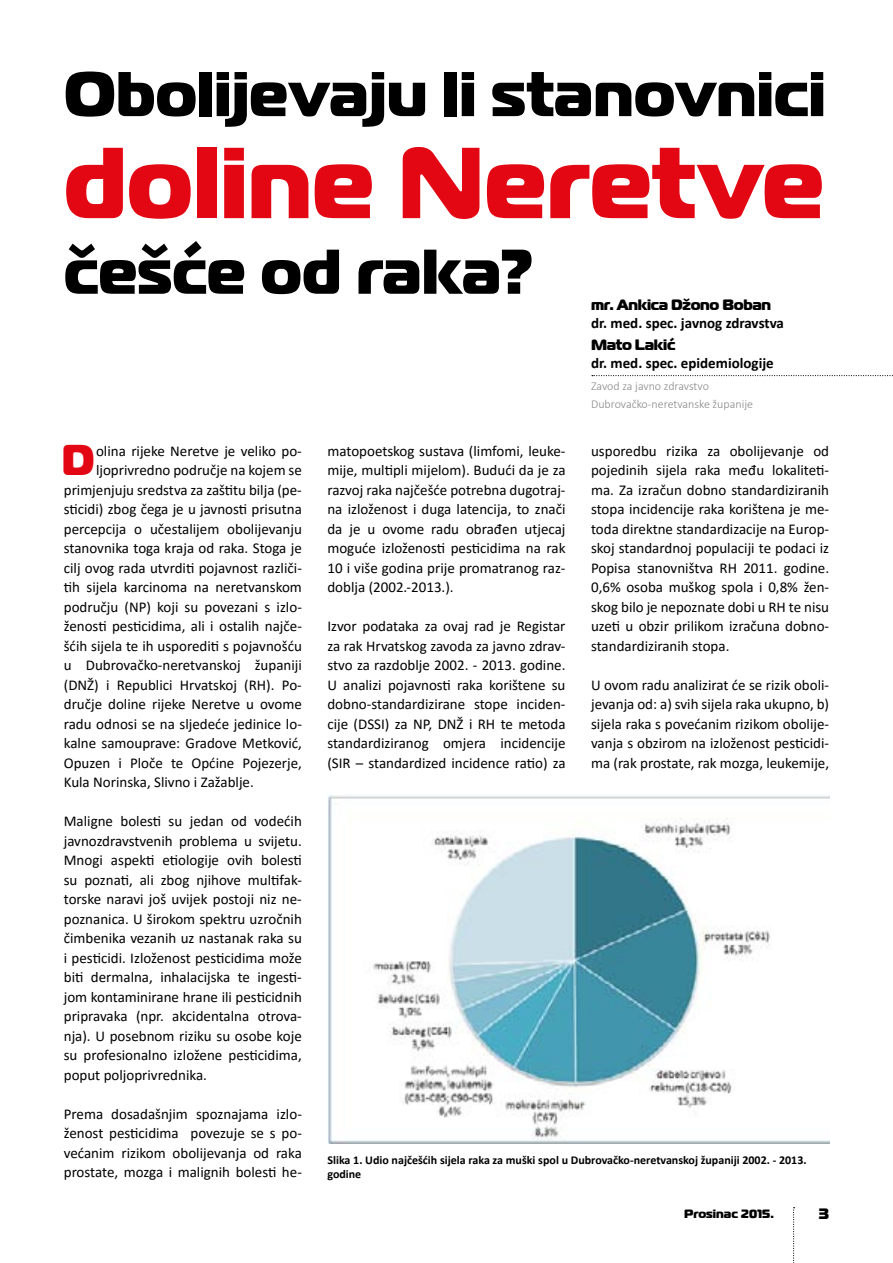
<style>
.page{position:relative;width:893px;height:1263px;background:#fff}
.page>*{position:absolute;margin:0;border:0;box-sizing:border-box;transform-origin:0 0}
.t1{font:800 100.5px "Magistral";color:#e30613}
.t2{font:800 63px "Magistral";color:#000}
.t3{font:800 42.9px "Magistral";color:#e30613}
.t4{font:15px/19.5px "Calibri";color:#000;text-align:justify}
.t5{font:700 15px "Calibri";color:#000}
.t6{font:800 15px "Magistral";letter-spacing:-.02em;color:#000}
.t7{font:700 12px/14.4px "Calibri";color:#000}
.t8{font:300 12px/18px "Calibri";color:#878787}
.t9{font:800 12px "Magistral";color:#000}
</style>
<div class="page">
<svg style="left:592px;top:375px;width:301px;height:1px"></svg>
<img style="left:327px;top:794px;width:502px;height:350px">
<svg style="left:793px;top:1207px;width:2px;height:56px"></svg>
<h2 class="t2" style="left:64px;top:53px;width:763px">Obolijevaju li stanovnici</h2>
<h1 class="t1" style="left:64px;top:117px;width:762px">doline Neretve</h1>
<h2 class="t2" style="left:64px;top:230px;width:471px">češće od raka?</h2>
<h3 class="t3" style="left:62px;top:432px;width:35px">D</h3>
<p class="t4" style="left:96px;top:441px;width:207px">olina rijeke Neretve je veliko po-</p>
<p class="t4" style="left:96px;top:460px;width:207px">ljoprivredno područje na kojem se</p>
<p class="t4" style="left:64px;top:480px;width:240px">primjenjuju sredstva za zaštitu bilja (pe-</p>
<p class="t4" style="left:64px;top:499px;width:240px">sticidi) zbog čega je u javnosti prisutna</p>
<p class="t4" style="left:64px;top:519px;width:240px">percepcija o učestalijem obolijevanju</p>
<p class="t4" style="left:64px;top:538px;width:240px">stanovnika toga kraja od raka. Stoga je</p>
<p class="t4" style="left:64px;top:558px;width:240px">cilj ovog rada utvrditi pojavnost različi-</p>
<p class="t4" style="left:64px;top:577px;width:240px">tih sijela karcinoma na neretvanskom</p>
<p class="t4" style="left:64px;top:597px;width:240px">području (NP) koji su povezani s izlo-</p>
<p class="t4" style="left:64px;top:616px;width:240px">ženosti pesticidima, ali i ostalih najče-</p>
<p class="t4" style="left:64px;top:636px;width:240px">šćih sijela te ih usporediti s pojavnošću</p>
<p class="t4" style="left:64px;top:655px;width:240px">u Dubrovačko-neretvanskoj županiji</p>
<p class="t4" style="left:64px;top:675px;width:240px">(DNŽ) i Republici Hrvatskoj (RH). Po-</p>
<p class="t4" style="left:64px;top:694px;width:240px">dručje doline rijeke Neretve u ovome</p>
<p class="t4" style="left:64px;top:714px;width:240px">radu odnosi se na sljedeće jedinice lo-</p>
<p class="t4" style="left:64px;top:733px;width:240px">kalne samouprave: Gradove Metković,</p>
<p class="t4" style="left:64px;top:753px;width:240px">Opuzen i Ploče te Općine Pojezerje,</p>
<p class="t4" style="left:64px;top:772px;width:192px">Kula Norinska, Slivno i Zažablje.</p>
<p class="t4" style="left:64px;top:811px;width:240px">Maligne bolesti su jedan od vodećih javnozdravstvenih problema u svijetu.<br>Mnogi aspekti etiologije ovih bolesti su poznati, ali zbog njihove multifak&shy;torske naravi još uvijek postoji niz ne&shy;poznanica. U širokom spektru uzročnih čimbenika vezanih uz nastanak raka su i pesticidi. Izloženost pesticidima može biti dermalna, inhalacijska te ingesti&shy;jom kontaminirane hrane ili pesticidnih pripravaka (npr. akcidentalna otrova&shy;nja). U posebnom riziku su osobe koje su profesionalno izložene pesticidima, poput poljoprivrednika.</p>
<p class="t4" style="left:64px;top:1104px;width:240px">Prema dosadašnjim spoznajama izlo&shy;ženost pesticidima povezuje se s po&shy;većanim rizikom obolijevanja od raka prostate, mozga i malignih bolesti he-</p>
<p class="t4" style="left:327px;top:441px;width:240px">matopoetskog sustava (limfomi, leuke&shy;mije, multipli mijelom). Budući da je za razvoj raka najčešće potrebna dugotraj&shy;na izloženost i duga latencija, to znači da je u ovome radu obrađen utjecaj moguće izloženosti pesticidima na rak 10 i više godina prije promatranog raz&shy;doblja (2002.-2013.).</p>
<p class="t4" style="left:327px;top:616px;width:240px">Izvor podataka za ovaj rad je Registar za rak Hrvatskog zavoda za javno zdrav&shy;stvo za razdoblje 2002. - 2013. godine.<br>U analizi pojavnosti raka korištene su dobno-standardizirane stope inciden&shy;cije (DSSI) za NP, DNŽ i RH te metoda standardiziranog omjera incidencije (SIR – standardized incidence ratio) za</p>
<p class="t6" style="left:591px;top:294px;width:182px">mr. Ankica Džono Boban</p>
<p class="t5" style="left:591px;top:312px;width:194px">dr. med. spec. javnog zdravstva</p>
<p class="t6" style="left:591px;top:335px;width:86px">Mato Lakić</p>
<p class="t5" style="left:591px;top:352px;width:184px">dr. med. spec. epidemiologije</p>
<p class="t8" style="left:591px;top:377px;width:163px">Zavod za javno zdravstvo<br>Dubrovačko-neretvanske županije</p>
<p class="t4" style="left:591px;top:441px;width:240px">usporedbu rizika za obolijevanje od pojedinih sijela raka među lokaliteti&shy;ma. Za izračun dobno standardiziranih stopa incidencije raka korištena je me&shy;toda direktne standardizacije na Europ&shy;skoj standardnoj populaciji te podaci iz Popisa stanovništva RH 2011. godine.<br>0,6% osoba muškog spola i 0,8% žen&shy;skog bilo je nepoznate dobi u RH te nisu uzeti u obzir prilikom izračuna dobno&shy;standardiziranih stopa.</p>
<p class="t4" style="left:591px;top:675px;width:240px">U ovom radu analizirat će se rizik oboli&shy;jevanja od: a) svih sijela raka ukupno, b) sijela raka s povećanim rizikom obolije&shy;vanja s obzirom na izloženost pesticidi&shy;ma (rak prostate, rak mozga, leukemije,</p>
<p class="t7" style="left:327px;top:1152px;width:481px">Slika 1. Udio najčešćih sijela raka za muški spol u Dubrovačko-neretvanskoj županiji 2002. - 2013. godine</p>
<p class="t9" style="left:684px;top:1206px;width:91px">Prosinac 2015.</p>
<p class="t6" style="left:819px;top:1204px;width:12px">3</p>
</div>
